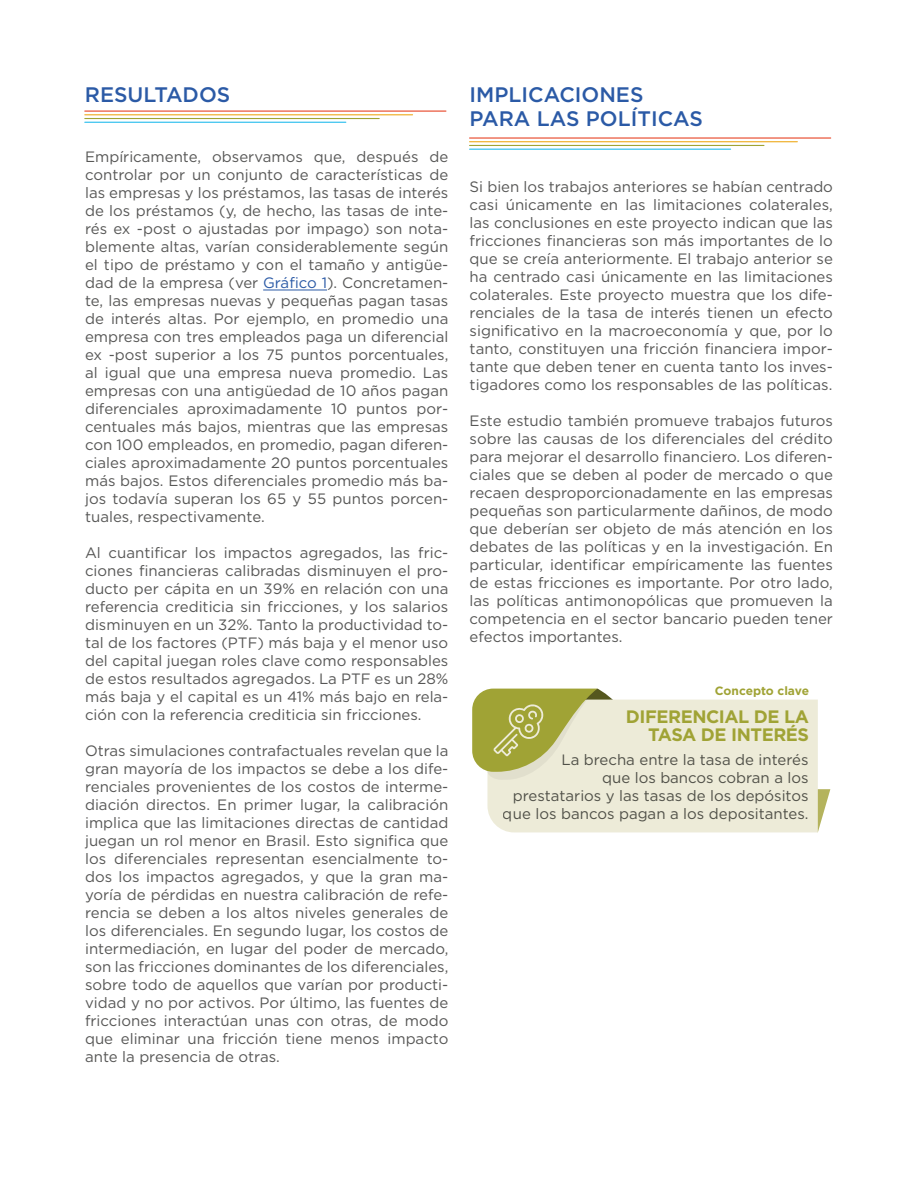
<style>
.page{position:relative;width:918px;height:1188px;background:#fff}
.page>*{position:absolute;margin:0;border:0;box-sizing:border-box;transform-origin:0 0}
.t1{font:500 21px/24px "Gotham";color:#2b5aa6}
.t2{font:700 18px/18px "Gotham";letter-spacing:-.025em;color:#a0a335;text-align:right}
.t3{font:15px/18px "Gotham";color:#575756;text-align:justify}
.t4{font:700 12px "Gotham";color:#a0a335}
.s1{color:#2b5aa6}
</style>
<div class="page">
<hr style="left:85px;top:111px;width:361px;height:1px;background:#e74527">
<hr style="left:85px;top:114px;width:328px;height:1px;background:#eeaa1e">
<hr style="left:85px;top:118px;width:294px;height:1px;background:#a0a335">
<hr style="left:85px;top:122px;width:261px;height:1px;background:#26bced">
<hr style="left:470px;top:137px;width:361px;height:2px;background:#e74527">
<hr style="left:470px;top:141px;width:327px;height:1px;background:#eeaa1e">
<hr style="left:470px;top:145px;width:294px;height:1px;background:#a0a335">
<hr style="left:470px;top:149px;width:261px;height:1px;background:#26bced">
<hr style="left:263px;top:290px;width:64px;height:1px;background:#2b5aa6">
<svg style="left:818px;top:789px;width:12px;height:43px"></svg>
<div style="left:487px;top:700px;width:331px;height:132px;background:#edebd8"></div>
<svg style="left:472px;top:689px;width:154px;height:91px;background:#c6c789"></svg>
<h1 class="t1" style="left:85px;top:82px;width:147px">RESULTADOS</h1>
<h1 class="t1" style="left:470px;top:83px;width:235px">IMPLICACIONES<br>PARA LAS POLÍTICAS</h1>
<p class="t3" style="left:85px;top:148px;width:365px">Empíricamente, observamos que, después de controlar por un conjunto de características de las empresas y los préstamos, las tasas de interés de los préstamos (y, de hecho, las tasas de inte&shy;rés ex -post o ajustadas por impago) son nota&shy;blemente altas, varían considerablemente según el tipo de préstamo y con el tamaño y antigüe&shy;dad de la empresa (ver <span class="s1">Gráfico 1</span>). Concretamen&shy;te, las empresas nuevas y pequeñas pagan tasas de interés altas. Por ejemplo, en promedio una empresa con tres empleados paga un diferencial ex -post superior a los 75 puntos porcentuales, al igual que una empresa nueva promedio. Las empresas con una antigüedad de 10 años pagan diferenciales aproximadamente 10 puntos por&shy;centuales más bajos, mientras que las empresas con 100 empleados, en promedio, pagan diferen&shy;ciales aproximadamente 20 puntos porcentuales más bajos. Estos diferenciales promedio más ba&shy;jos todavía superan los 65 y 55 puntos porcen&shy;tuales, respectivamente.</p>
<p class="t3" style="left:85px;top:544px;width:365px">Al cuantificar los impactos agregados, las fric&shy;ciones financieras calibradas disminuyen el pro&shy;ducto per cápita en un 39% en relación con una referencia crediticia sin fricciones, y los salarios disminuyen en un 32%. Tanto la productividad to&shy;tal de los factores (PTF) más baja y el menor uso del capital juegan roles clave como responsables de estos resultados agregados. La PTF es un 28% más baja y el capital es un 41% más bajo en rela&shy;ción con la referencia crediticia sin fricciones.</p>
<p class="t3" style="left:85px;top:742px;width:365px">Otras simulaciones contrafactuales revelan que la gran mayoría de los impactos se debe a los dife&shy;renciales provenientes de los costos de interme&shy;diación directos. En primer lugar, la calibración implica que las limitaciones directas de cantidad juegan un rol menor en Brasil. Esto significa que los diferenciales representan esencialmente to&shy;dos los impactos agregados, y que la gran ma&shy;yoría de pérdidas en nuestra calibración de refe&shy;rencia se deben a los altos niveles generales de los diferenciales. En segundo lugar, los costos de intermediación, en lugar del poder de mercado, son las fricciones dominantes de los diferenciales, sobre todo de aquellos que varían por producti&shy;vidad y no por activos. Por último, las fuentes de fricciones interactúan unas con otras, de modo que eliminar una fricción tiene menos impacto ante la presencia de otras.</p>
<p class="t3" style="left:470px;top:177px;width:365px">Si bien los trabajos anteriores se habían centrado casi únicamente en las limitaciones colaterales, las conclusiones en este proyecto indican que las fricciones financieras son más importantes de lo que se creía anteriormente. El trabajo anterior se ha centrado casi únicamente en las limitaciones colaterales. Este proyecto muestra que los dife&shy;renciales de la tasa de interés tienen un efecto significativo en la macroeconomía y que, por lo tanto, constituyen una fricción financiera impor&shy;tante que deben tener en cuenta tanto los inves&shy;tigadores como los responsables de las políticas.</p>
<p class="t3" style="left:470px;top:411px;width:365px">Este estudio también promueve trabajos futuros sobre las causas de los diferenciales del crédito para mejorar el desarrollo financiero. Los diferen&shy;ciales que se deben al poder de mercado o que recaen desproporcionadamente en las empresas pequeñas son particularmente dañinos, de modo que deberían ser objeto de más atención en los debates de las políticas y en la investigación. En particular, identificar empíricamente las fuentes de estas fricciones es importante. Por otro lado, las políticas antimonopólicas que promueven la competencia en el sector bancario pueden tener efectos importantes.</p>
<p class="t4" style="left:715px;top:682px;width:96px">Concepto clave</p>
<p class="t2" style="left:626px;top:708px;width:185px">DIFERENCIAL DE LA<br>TASA DE INTERÉS</p>
<p class="t3" style="left:503px;top:750px;width:307px;text-align:right">La brecha entre la tasa de interés<br>que los bancos cobran a los<br>prestatarios y las tasas de los depósitos que los bancos pagan a los depositantes.</p>
</div>
